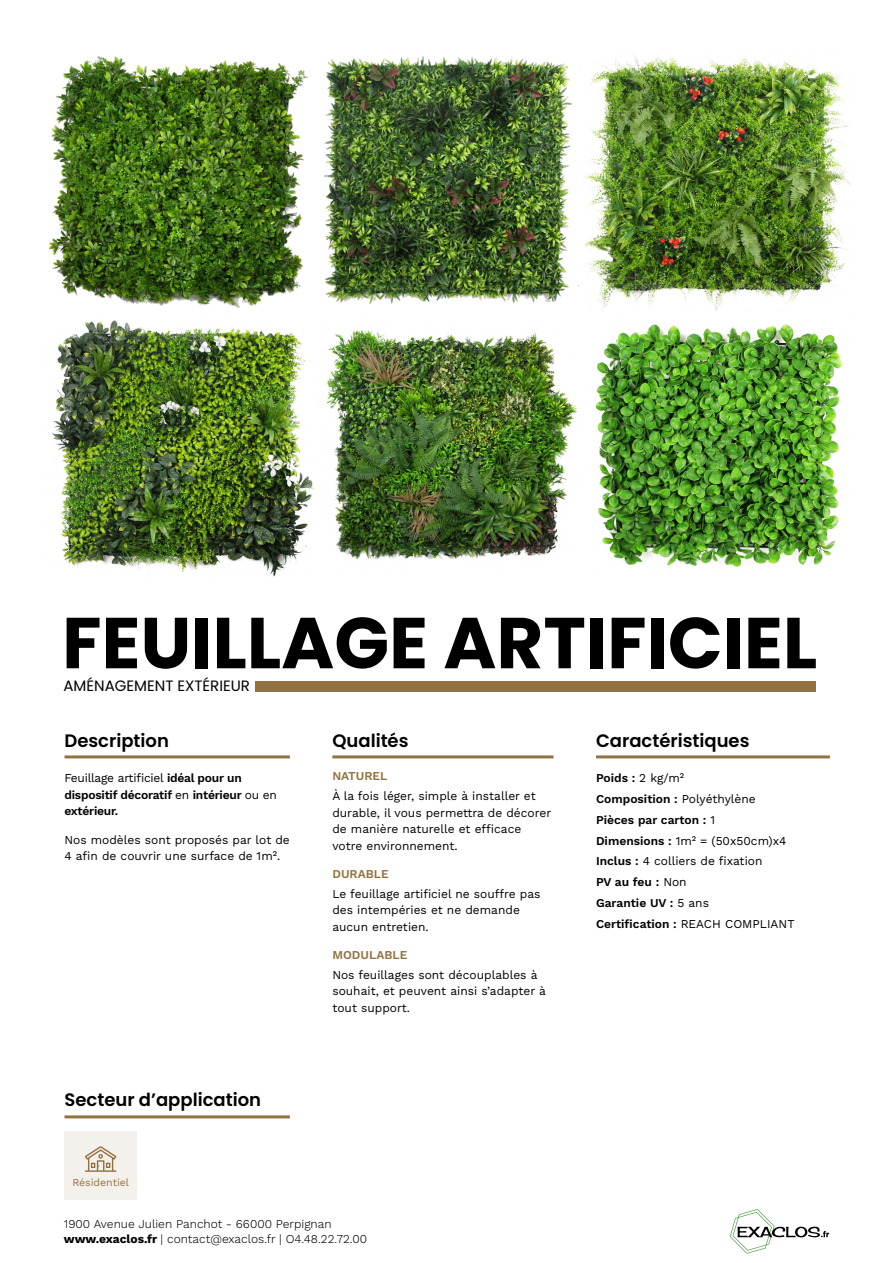
<style>
.page{position:relative;width:893px;height:1263px;background:#fff}
.page>*{position:absolute;margin:0;border:0;box-sizing:border-box;transform-origin:0 0}
.t1{font:700 72px "Poppins";color:#000}
.t2{font:600 18px "Poppins";color:#000}
.t3{font:15px "Poppins";color:#000}
.t4{font:12px/16.5px "Work Sans";color:#000}
.t5{font:600 12px/20.7px "Work Sans";letter-spacing:-.005em;color:#000}
.t6{font:300 12px/14.4px "Work Sans";color:#000}
.t7{font:600 12px "Work Sans";color:#937241}
.t8{font:10.5px "Work Sans";color:#937241}
.s1{font-weight:400}
.s2{font-weight:700}
</style>
<div class="page">
<svg style="left:730px;top:1209px;width:99px;height:45px"></svg>
<div style="left:64px;top:1131px;width:73px;height:68px;background:#f4f1ec"></div>
<svg style="left:85px;top:1146px;width:31px;height:26px"></svg>
<hr style="left:332px;top:755px;width:221px;height:3px;background:#937241">
<hr style="left:64px;top:755px;width:226px;height:3px;background:#937241">
<hr style="left:596px;top:755px;width:234px;height:3px;background:#937241">
<hr style="left:64px;top:1115px;width:226px;height:3px;background:#937241">
<div style="left:255px;top:681px;width:560px;height:10px;background:#937241"></div>
<img style="left:48px;top:55px;width:803px;height:256px">
<img style="left:51px;top:320px;width:262px;height:257px">
<img style="left:313px;top:324px;width:529px;height:243px">
<h1 class="t1" style="left:62px;top:601px;width:756px">FEUILLAGE ARTIFICIEL</h1>
<p class="t3" style="left:63px;top:677px;width:188px">AMÉNAGEMENT EXTÉRIEUR</p>
<h2 class="t2" style="left:64px;top:730px;width:106px">Description</h2>
<h2 class="t2" style="left:332px;top:730px;width:78px">Qualités</h2>
<h2 class="t2" style="left:596px;top:730px;width:155px">Caractéristiques</h2>
<p class="t5" style="left:596px;top:768px;width:200px">Poids : <span class="s1">2 kg/m²<br></span>Composition : <span class="s1">Polyéthylène<br></span>Pièces par carton : <span class="s1">1<br></span>Dimensions : <span class="s1">1m² = (50x50cm)x4<br></span>Inclus : <span class="s1">4 colliers de fixation<br></span>PV au feu : <span class="s1">Non<br></span>Garantie UV : <span class="s1">5 ans<br></span>Certification : <span class="s1">REACH COMPLIANT</span></p>
<p class="t7" style="left:332px;top:769px;width:57px">NATUREL</p>
<p class="t4" style="left:332px;top:787px;width:220px">À la fois léger, simple à installer et durable, il vous permettra de décorer de manière naturelle et efficace votre environnement.</p>
<p class="t5" style="left:64px;top:770px;width:214px;line-height:16.5px"><span class="s1">Feuillage artificiel</span> idéal pour un dispositif décoratif <span class="s1">en</span> intérieur <span class="s1">ou en </span>extérieur.</p>
<p class="t4" style="left:64px;top:831px;width:227px">Nos modèles sont proposés par lot de<br>4 afin de couvrir une surface de 1m².</p>
<p class="t7" style="left:332px;top:867px;width:58px">DURABLE</p>
<p class="t4" style="left:332px;top:885px;width:210px">Le feuillage artificiel ne souffre pas des intempéries et ne demande aucun entretien.</p>
<p class="t7" style="left:332px;top:948px;width:76px">MODULABLE</p>
<p class="t4" style="left:332px;top:966px;width:215px">Nos feuillages sont découplables à souhait, et peuvent ainsi s’adapter à tout support.</p>
<h2 class="t2" style="left:64px;top:1089px;width:198px">Secteur d’application</h2>
<p class="t8" style="left:72px;top:1174px;width:58px">Résidentiel</p>
<p class="t6" style="left:64px;top:1218px;width:305px">1900 Avenue Julien Panchot - 66000 Perpignan <span class="s2">www.exaclos.fr</span> | contact@exaclos.fr | O4.48.22.72.00</p>
</div>
